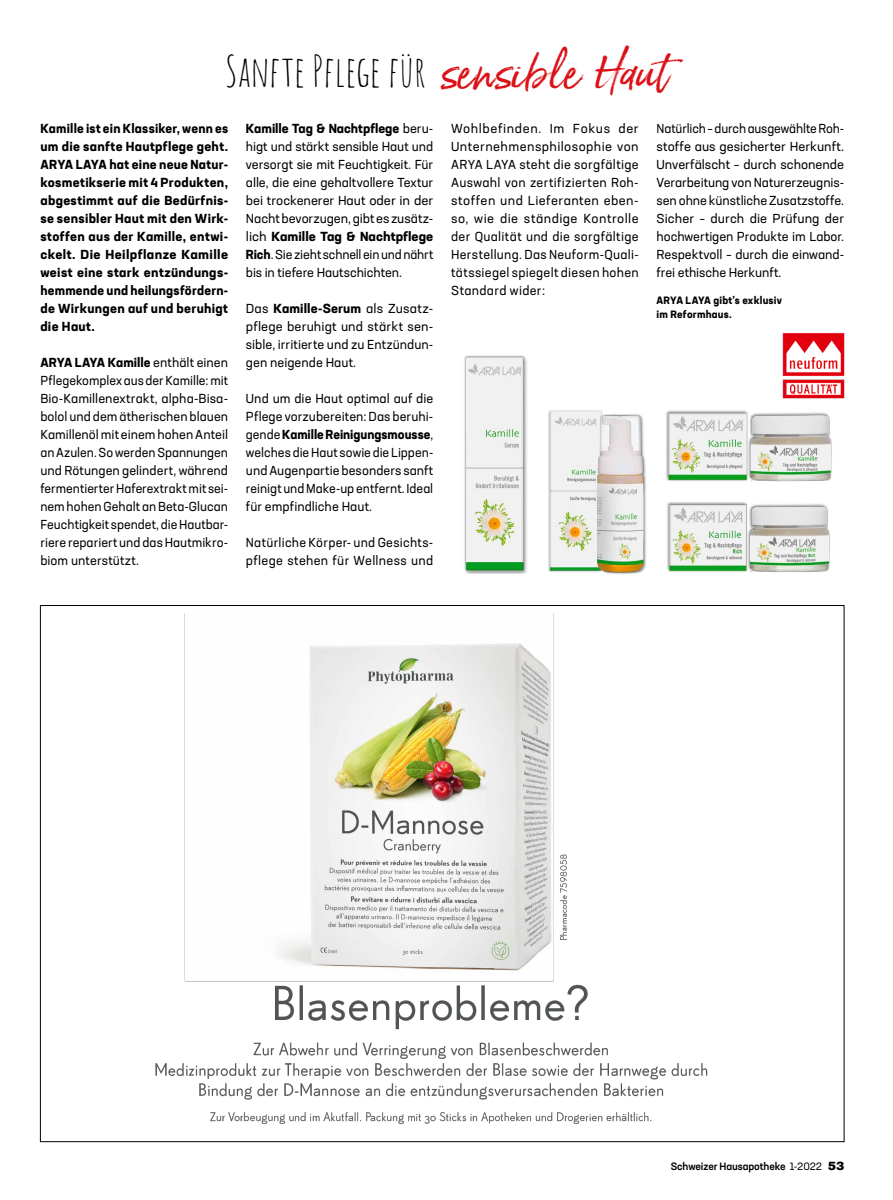
<style>
.page{position:relative;width:893px;height:1200px;background:#fff}
.page>*{position:absolute;margin:0;border:0;box-sizing:border-box;transform-origin:0 0}
.t1{font:42px "Amatic SC";letter-spacing:-.005em;color:#000}
.t2{font:12.9px/18px "Neusa Next Std";letter-spacing:.005em;color:#000;text-align:justify}
.t3{font:700 12.9px/18px "Neusa Next Std";letter-spacing:.02em;color:#000;text-align:justify}
.t4{font:700 10.5px/13.5px "Neusa Next Std";letter-spacing:.02em;color:#000}
.t5{font:500 10.5px "Neusa Next Std";letter-spacing:-.01em;color:#000}
.s1{font-family:"Born Ready Slanted";font-size:45px;color:#db1117}
.s2{font-weight:700}
.s3{font-weight:400}
.s4{font-family:"Akzidenz Grotesk BE Super";font-weight:400;font-size:12px}
</style>
<div class="page">
<img style="left:782px;top:333px;width:63px;height:66px">
<img style="left:464px;top:355px;width:63px;height:218px">
<img style="left:666px;top:380px;width:167px;height:102px">
<img style="left:667px;top:502px;width:163px;height:71px">
<img style="left:548px;top:410px;width:99px;height:164px">
<img style="left:155px;top:613px;width:553px;height:511px">
<h1 class="t1" style="left:225px;top:41px;width:444px">Sanfte Pflege für <span class="s1">sensible Haut</span></h1>
<p class="t3" style="left:40px;top:119px;width:189px">Kamille ist ein Klassiker, wenn es um die sanfte Hautpflege geht.<br>ARYA LAYA hat eine neue Natur&shy;kosmetikserie mit 4 Produkten, abgestimmt auf die Bedürfnis&shy;se sensibler Haut mit den Wirk&shy;stoffen aus der Kamille, entwi&shy;ckelt. Die Heilpflanze Kamille weist eine stark entzündungs&shy;hemmende und heilungsfördern&shy;de Wirkungen auf und beruhigt die Haut.</p>
<p class="t2" style="left:40px;top:353px;width:189px"><span class="s2">ARYA LAYA Kamille</span> enthält einen Pflegekomplex aus der Kamille: mit Bio-Kamillenextrakt, alpha-Bisa&shy;bolol und dem ätherischen blauen Kamillenöl mit einem hohen Anteil an Azulen. So werden Spannungen und Rötungen gelindert, während fermentierter Haferextrakt mit sei&shy;nem hohen Gehalt an Beta-Glucan Feuchtigkeit spendet, die Hautbar&shy;riere repariert und das Hautmikro&shy;biom unterstützt.</p>
<p class="t2" style="left:246px;top:119px;width:189px"><span class="s2">Kamille Tag &amp; Nachtpflege</span> beru&shy;higt und stärkt sensible Haut und versorgt sie mit Feuchtigkeit. Für alle, die eine gehaltvollere Textur bei trockenerer Haut oder in der Nacht bevorzugen, gibt es zusätz&shy;lich <span class="s2">Kamille Tag &amp; Nachtpflege Rich</span>. Sie zieht schnell ein und nährt bis in tiefere Hautschichten.</p>
<p class="t2" style="left:246px;top:299px;width:189px">Das <span class="s2">Kamille-Serum</span> als Zusatz&shy;pflege beruhigt und stärkt sen&shy;sible, irritierte und zu Entzündun&shy;gen neigende Haut.</p>
<p class="t2" style="left:246px;top:389px;width:189px">Und um die Haut optimal auf die Pflege vorzubereiten: Das beruhi&shy;gende <span class="s2">Kamille Reinigungsmousse</span>, welches die Haut sowie die Lippen&shy;und Augenpartie besonders sanft reinigt und Make-up entfernt. Ideal für empfindliche Haut.</p>
<p class="t2" style="left:246px;top:533px;width:189px">Natürliche Körper- und Gesichts&shy;pflege stehen für Wellness und</p>
<p class="t2" style="left:451px;top:119px;width:189px">Wohlbefinden. Im Fokus der Unternehmensphilosophie von ARYA LAYA steht die sorgfältige Auswahl von zertifizierten Roh&shy;stoffen und Lieferanten eben&shy;so, wie die ständige Kontrolle der Qualität und die sorgfältige Herstellung. Das Neuform-Quali&shy;tätssiegel spiegelt diesen hohen Standard wider:</p>
<p class="t2" style="left:657px;top:119px;width:189px">Natürlich – durch ausgewählte Roh&shy;stoffe aus gesicherter Herkunft.<br>Unverfälscht – durch schonende Verarbeitung von Naturerzeugnis&shy;sen ohne künstliche Zusatzstoffe.<br>Sicher – durch die Prüfung der hochwertigen Produkte im Labor.<br>Respektvoll – durch die einwand&shy;frei ethische Herkunft.</p>
<p class="t4" style="left:657px;top:293px;width:127px">ARYA LAYA gibt’s exklusiv im Reformhaus.</p>
<p class="t5" style="left:671px;top:1159px;width:175px">Schweizer Hausapotheke <span class="s3">1-2022</span> <span class="s4">53</span></p>
</div>
